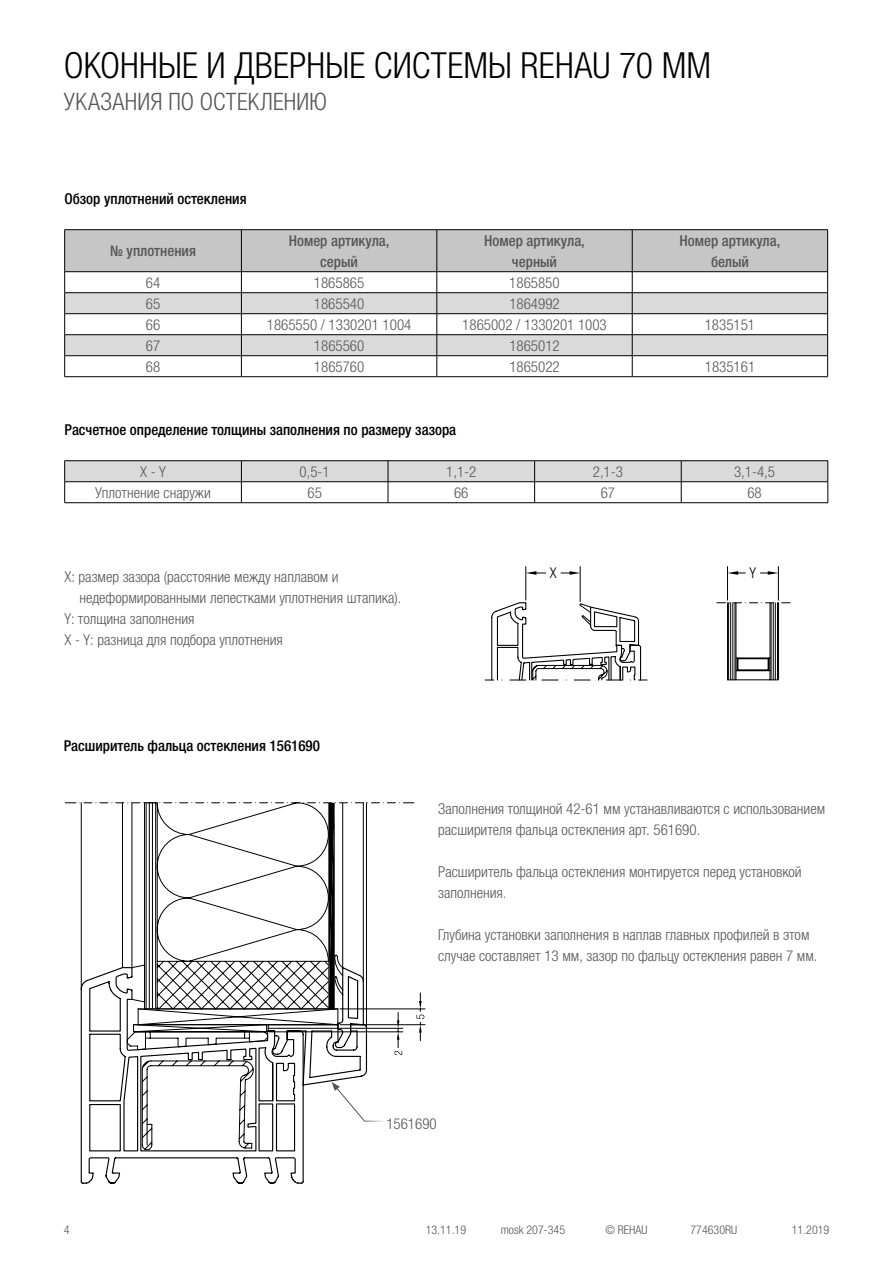
<style>
.page{position:relative;width:893px;height:1263px;background:#fff}
.page>*{position:absolute;margin:0;border:0;box-sizing:border-box;transform-origin:0 0}
.t1{font:300 condensed 36px "Helvetica Neue LTW1 G";letter-spacing:.005em;color:#000}
.t2{font:300 condensed 24px "Helvetica Neue LTW1 G";letter-spacing:.01em;color:#575756}
.t3{font:300 condensed 15px/21px "Helvetica Neue LTW1 G";color:#575756}
.t4{font:500 condensed 15px "Helvetica Neue LTW1 G";color:#000}
.t5{font:500 condensed 15px/21px "Helvetica Neue LTW1 G";color:#575756;text-align:center}
.t6{font:14.85px "Helvetica Neue LT Com 47 Lt Cn";color:#000}
.t7{font:300 condensed 12px "Helvetica Neue LTW1 G";color:#575756}
</style>
<div class="page">
<svg style="left:80px;top:1025px;width:224px;height:159px"></svg>
<svg style="left:64px;top:802px;width:351px;height:223px"></svg>
<hr style="left:122px;top:803px;width:1px;height:165px;background:#000">
<hr style="left:81px;top:803px;width:1px;height:186px;background:#000">
<hr style="left:340px;top:1024px;width:85px;height:1px;background:#000">
<hr style="left:340px;top:1008px;width:85px;height:1px;background:#000">
<svg style="left:416px;top:993px;width:9px;height:47px"></svg>
<hr style="left:269px;top:1028px;width:134px;height:1px;background:#000">
<hr style="left:269px;top:1031px;width:134px;height:1px;background:#000">
<svg style="left:394px;top:1012px;width:8px;height:43px"></svg>
<svg style="left:126px;top:802px;width:260px;height:349px"></svg>
<svg style="left:717px;top:602px;width:73px;height:78px"></svg>
<hr style="left:736px;top:603px;width:1px;height:77px;background:#000">
<hr style="left:727px;top:603px;width:1px;height:77px;background:#000">
<hr style="left:728px;top:603px;width:1px;height:77px;background:#000">
<hr style="left:730px;top:603px;width:1px;height:77px;background:#000">
<hr style="left:733px;top:603px;width:1px;height:77px;background:#000">
<hr style="left:735px;top:603px;width:1px;height:77px;background:#000">
<svg style="left:485px;top:602px;width:162px;height:79px"></svg>
<hr style="left:526px;top:567px;width:1px;height:33px;background:#000">
<hr style="left:580px;top:567px;width:1px;height:35px;background:#000">
<svg style="left:526px;top:571px;width:20px;height:4px"></svg>
<svg style="left:561px;top:571px;width:19px;height:4px"></svg>
<hr style="left:727px;top:567px;width:1px;height:33px;background:#000">
<hr style="left:778px;top:567px;width:1px;height:33px;background:#000">
<svg style="left:728px;top:571px;width:17px;height:4px"></svg>
<svg style="left:760px;top:571px;width:18px;height:4px"></svg>
<hr style="left:64px;top:229px;width:177px;height:1px;background:#000">
<hr style="left:241px;top:229px;width:196px;height:1px;background:#000">
<hr style="left:437px;top:229px;width:195px;height:1px;background:#000">
<hr style="left:632px;top:229px;width:196px;height:1px;background:#000">
<svg style="left:64px;top:230px;width:764px;height:146px"></svg>
<hr style="left:64px;top:376px;width:177px;height:1px;background:#000">
<hr style="left:241px;top:376px;width:196px;height:1px;background:#000">
<hr style="left:437px;top:376px;width:195px;height:1px;background:#000">
<hr style="left:632px;top:376px;width:196px;height:1px;background:#000">
<hr style="left:64px;top:460px;width:177px;height:1px;background:#000">
<hr style="left:241px;top:460px;width:147px;height:1px;background:#000">
<hr style="left:388px;top:460px;width:147px;height:1px;background:#000">
<hr style="left:535px;top:460px;width:146px;height:1px;background:#000">
<hr style="left:681px;top:460px;width:147px;height:1px;background:#000">
<svg style="left:64px;top:461px;width:765px;height:41px"></svg>
<hr style="left:64px;top:502px;width:177px;height:1px;background:#000">
<hr style="left:241px;top:502px;width:147px;height:1px;background:#000">
<hr style="left:388px;top:502px;width:147px;height:1px;background:#000">
<hr style="left:535px;top:502px;width:146px;height:1px;background:#000">
<hr style="left:681px;top:502px;width:147px;height:1px;background:#000">
<h1 class="t1" style="left:64px;top:45px;width:649px">ОКОННЫЕ И ДВЕРНЫЕ СИСТЕМЫ REHAU 70 ММ</h1>
<h2 class="t2" style="left:64px;top:87px;width:265px">УКАЗАНИЯ ПО ОСТЕКЛЕНИЮ</h2>
<p class="t4" style="left:64px;top:190px;width:184px">Обзор уплотнений остекления</p>
<p class="t5" style="left:110px;top:240px;width:87px">№ уплотнения</p>
<p class="t5" style="left:289px;top:230px;width:102px">Номер артикула, серый</p>
<p class="t5" style="left:484px;top:230px;width:102px">Номер артикула, черный</p>
<p class="t5" style="left:680px;top:230px;width:102px">Номер артикула, белый</p>
<p class="t3" style="left:146px;top:273px;width:16px">64</p>
<p class="t3" style="left:314px;top:273px;width:52px">1865865</p>
<p class="t3" style="left:509px;top:273px;width:52px">1865850</p>
<p class="t3" style="left:146px;top:294px;width:16px">65</p>
<p class="t3" style="left:314px;top:294px;width:52px">1865540</p>
<p class="t3" style="left:509px;top:294px;width:52px">1864992</p>
<p class="t3" style="left:146px;top:315px;width:16px">66</p>
<p class="t3" style="left:267px;top:315px;width:146px">1865550 / 1330201 1004</p>
<p class="t3" style="left:462px;top:315px;width:146px">1865002 / 1330201 1003</p>
<p class="t3" style="left:705px;top:315px;width:52px">1835151</p>
<p class="t3" style="left:146px;top:336px;width:16px">67</p>
<p class="t3" style="left:314px;top:336px;width:52px">1865560</p>
<p class="t3" style="left:509px;top:336px;width:52px">1865012</p>
<p class="t3" style="left:146px;top:357px;width:16px">68</p>
<p class="t3" style="left:314px;top:357px;width:52px">1865760</p>
<p class="t3" style="left:509px;top:357px;width:52px">1865022</p>
<p class="t3" style="left:705px;top:357px;width:52px">1835161</p>
<p class="t4" style="left:65px;top:421px;width:393px">Расчетное определение толщины заполнения по размеру зазора</p>
<p class="t3" style="left:140px;top:462px;width:27px">X - Y</p>
<p class="t3" style="left:300px;top:462px;width:32px">0,5-1</p>
<p class="t3" style="left:446px;top:462px;width:32px">1,1-2</p>
<p class="t3" style="left:593px;top:462px;width:32px">2,1-3</p>
<p class="t3" style="left:734px;top:462px;width:42px">3,1-4,5</p>
<p class="t3" style="left:95px;top:483px;width:117px">Уплотнение снаружи</p>
<p class="t3" style="left:307px;top:483px;width:16px">65</p>
<p class="t3" style="left:454px;top:483px;width:16px">66</p>
<p class="t3" style="left:601px;top:483px;width:16px">67</p>
<p class="t3" style="left:747px;top:483px;width:16px">68</p>
<p class="t3" style="left:64px;top:567px;width:276px">X: размер зазора (расстояние между наплавом и</p>
<p class="t3" style="left:79px;top:588px;width:323px">недеформированными лепестками уплотнения штапика).</p>
<p class="t3" style="left:64px;top:609px;width:132px">Y: толщина заполнения</p>
<p class="t3" style="left:64px;top:630px;width:220px">X - Y: разница для подбора уплотнения</p>
<p class="t4" style="left:64px;top:736px;width:258px">Расширитель фальца остекления 1561690</p>
<p class="t6" style="left:550px;top:564px;width:8px">X</p>
<p class="t6" style="left:749px;top:564px;width:8px">Y</p>
<p class="t3" style="left:438px;top:798px;width:389px">Заполнения толщиной 42-61 мм устанавливаются с использованием расширителя фальца остекления арт. 561690.</p>
<p class="t3" style="left:438px;top:861px;width:365px">Расширитель фальца остекления монтируется перед установкой заполнения.</p>
<p class="t3" style="left:438px;top:924px;width:381px">Глубина установки заполнения в наплав главных профилей в этом случае составляет 13 мм, зазор по фальцу остекления равен 7 мм.</p>
<p class="t7" style="left:64px;top:1222px;width:7px">4</p>
<p class="t3" style="left:386px;top:1113px;width:52px">1561690</p>
<p class="t7" style="left:426px;top:1222px;width:42px">13.11.19</p>
<p class="t7" style="left:501px;top:1222px;width:66px">mosk 207-345</p>
<p class="t7" style="left:605px;top:1222px;width:43px">© REHAU</p>
<p class="t7" style="left:690px;top:1222px;width:48px">774630RU</p>
<p class="t7" style="left:792px;top:1222px;width:39px">11.2019</p>
</div>
